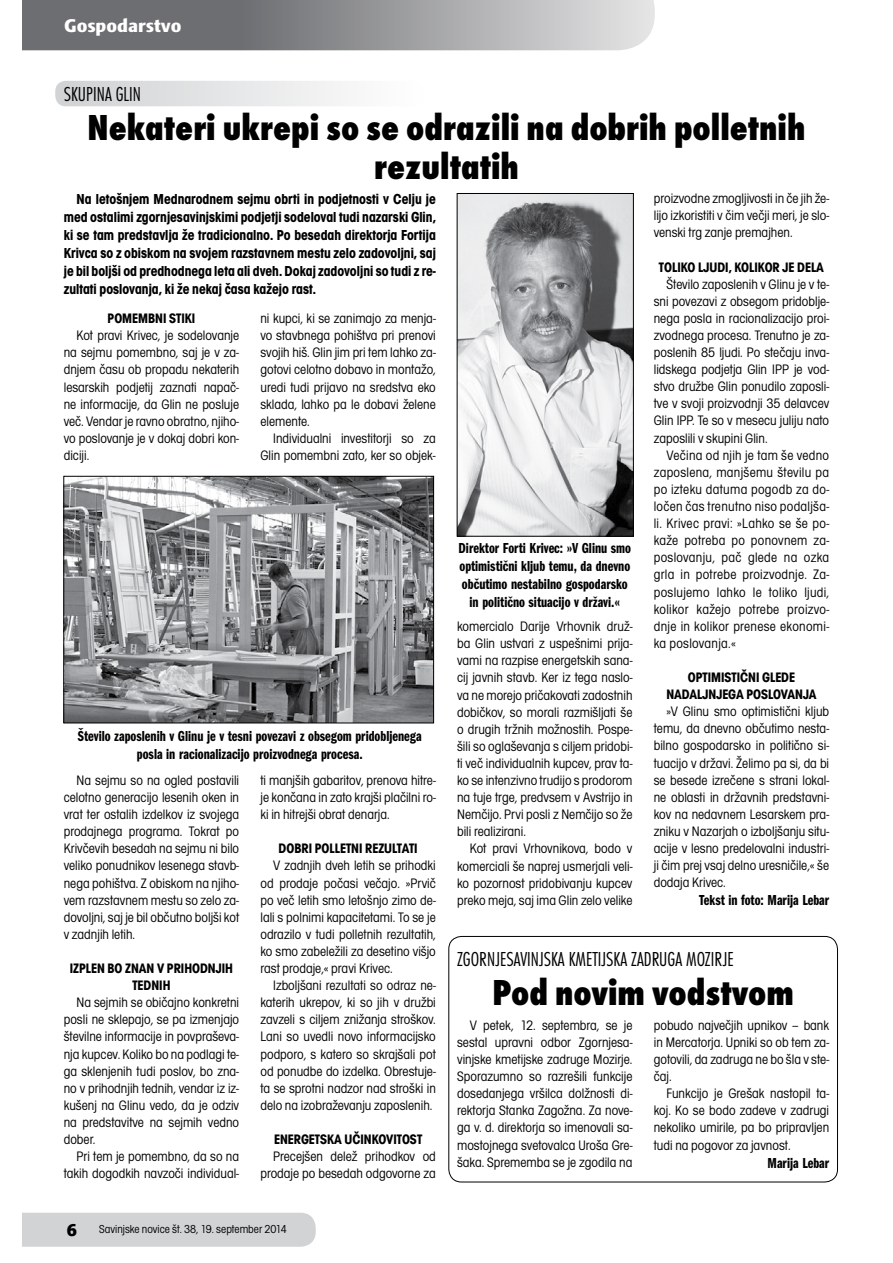
<style>
.page{position:relative;width:893px;height:1263px;background:#fff}
.page>*{position:absolute;margin:0;border:0;box-sizing:border-box;transform-origin:0 0}
.t1{font:37.5px/39px "Futura TEE Extr Bold Cond";color:#000;text-align:center}
.t2{font:21px "Futura TEE Ligh Cond";color:#000}
.t3{font:18px "Skoda Sans Black CE";color:#fff}
.t4{font:700 condensed 15px/18px "Avant Gar Got Itc TEE";color:#000;text-align:justify}
.t5{font:15px/18px "Franklin Got Itc TEE Demi Comp";color:#000;text-align:center}
.t6{font:condensed 14.25px/17.1px "Avant Gar Got Itc TEE";color:#000;text-align:justify}
.t7{font:700 condensed 14.25px/17.1px "Avant Gar Got Itc TEE";color:#000;text-align:center}
.t8{font:condensed 12px "Avant Gar Got Itc TEE";color:#000}
.s1{font-family:"Skoda Sans";font-weight:900;font-stretch:normal;font-size:18px}
</style>
<div class="page">
<svg style="left:22px;top:0;width:633px;height:50px"></svg>
<div style="left:22px;top:1213px;width:294px;height:34px;background:#d1d3d4"></div>
<div style="left:55px;top:81px;width:370px;height:25px;background:linear-gradient(to right,#cfd1d2,#fff);border-radius:10px"></div>
<div style="left:449px;top:936px;width:389px;height:246px;border:1px solid #000;border-radius:13px"></div>
<img style="left:459px;top:195px;width:173px;height:339px">
<div style="left:457px;top:193px;width:177px;height:343px;border:1px solid #000"></div>
<img style="left:66px;top:478px;width:366px;height:243px">
<div style="left:64px;top:476px;width:370px;height:247px;border:1px solid #000"></div>
<p class="t3" style="left:64px;top:15px;width:119px">Gospodarstvo</p>
<h2 class="t2" style="left:64px;top:82px;width:79px">SKUPINA GLIN</h2>
<h1 class="t1" style="left:87px;top:108px;width:720px">Nekateri ukrepi so se odrazili na dobrih polletnih rezultatih</h1>
<p class="t4" style="left:64px;top:190px;width:374px;text-indent:13px">Na letošnjem Mednarodnem sejmu obrti in podjetnosti v Celju je med ostalimi zgornjesavinjskimi podjetji sodeloval tudi nazarski Glin, ki se tam predstavlja že tradicionalno. Po besedah direktorja Fortija Krivca so z obiskom na svojem razstavnem mestu zelo zadovoljni, saj je bil boljši od predhodnega leta ali dveh. Dokaj zadovoljni so tudi z re&shy;zultati poslovanja, ki že nekaj časa kažejo rast.</p>
<p class="t6" style="left:260px;top:310px;width:177px">ni kupci, ki se zanimajo za menja&shy;vo stavbnega pohištva pri prenovi svojih hiš. Glin jim pri tem lahko za&shy;gotovi celotno dobavo in montažo, uredi tudi prijavo na sredstva eko sklada, lahko pa le dobavi želene elemente.</p>
<p class="t6" style="left:260px;top:430px;width:177px;text-align:right">Individualni investitorji so za<br>Glin pomembni zato, ker so objek-</p>
<p class="t7" style="left:108px;top:310px;width:89px">POMEMBNI STIKI</p>
<p class="t6" style="left:64px;top:327px;width:177px;text-indent:13px">Kot pravi Krivec, je sodelovanje na sejmu pomembno, saj je v za&shy;dnjem času ob propadu nekaterih lesarskih podjetij zaznati napač&shy;ne informacije, da Glin ne posluje več. Vendar je ravno obratno, njiho&shy;vo poslovanje je v dokaj dobri kon&shy;diciji.</p>
<p class="t5" style="left:78px;top:727px;width:345px">Število zaposlenih v Glinu je v tesni povezavi z obsegom pridobljenega posla in racionalizacijo proizvodnega procesa.</p>
<p class="t6" style="left:64px;top:772px;width:177px;text-indent:13px">Na sejmu so na ogled postavili celotno generacijo lesenih oken in vrat ter ostalih izdelkov iz svojega prodajnega programa. Tokrat po Krivčevih besedah na sejmu ni bilo veliko ponudnikov lesenega stavb&shy;nega pohištva. Z obiskom na njiho&shy;vem razstavnem mestu so zelo za&shy;dovoljni, saj je bil občutno boljši kot v zadnjih letih.</p>
<p class="t7" style="left:70px;top:960px;width:165px">IZPLEN BO ZNAN V PRIHODNJIH<br>TEDNIH</p>
<p class="t6" style="left:64px;top:994px;width:177px;text-indent:13px">Na sejmih se običajno konkretni posli ne sklepajo, se pa izmenjajo številne informacije in povpraševa&shy;nja kupcev. Koliko bo na podlagi te&shy;ga sklenjenih tudi poslov, bo zna&shy;no v prihodnjih tednih, vendar iz iz&shy;kušenj na Glinu vedo, da je odziv na predstavitve na sejmih vedno dober.</p>
<p class="t6" style="left:64px;top:1148px;width:177px;text-align:right">Pri tem je pomembno, da so na takih dogodkih navzoči individual-</p>
<p class="t6" style="left:260px;top:772px;width:177px">ti manjših gabaritov, prenova hitre&shy;je končana in zato krajši plačilni ro&shy;ki in hitrejši obrat denarja.</p>
<p class="t7" style="left:279px;top:840px;width:141px">DOBRI POLLETNI REZULTATI</p>
<p class="t6" style="left:260px;top:857px;width:177px;text-indent:13px">V zadnjih dveh letih se prihodki od prodaje počasi večajo. »Prvič po več letih smo letošnjo zimo de&shy;lali s polnimi kapacitetami. To se je odrazilo v tudi polletnih rezultatih, ko smo zabeležili za desetino višjo rast prodaje,« pravi Krivec.</p>
<p class="t6" style="left:260px;top:977px;width:177px;text-indent:13px">Izboljšani rezultati so odraz ne&shy;katerih ukrepov, ki so jih v družbi zavzeli s ciljem znižanja stroškov.<br>Lani so uvedli novo informacijsko podporo, s katero so skrajšali pot od ponudbe do izdelka. Obrestuje&shy;ta se sprotni nadzor nad stroški in delo na izobraževanju zaposlenih.</p>
<p class="t7" style="left:274px;top:1131px;width:150px">ENERGETSKA UČINKOVITOST</p>
<p class="t6" style="left:260px;top:1148px;width:177px;text-align:right">Precejšen delež prihodkov od prodaje po besedah odgovorne za</p>
<p class="t8" style="left:67px;top:1222px;width:221px"><span class="s1">6</span> Savinjske novice št. 38, 19. september 2014</p>
<p class="t5" style="left:458px;top:540px;width:174px">Direktor Forti Krivec: »V Glinu smo optimistični kljub temu, da dnevno občutimo nestabilno gospodarsko in politično situacijo v državi.«</p>
<p class="t6" style="left:457px;top:618px;width:177px">komercialo Darije Vrhovnik druž&shy;ba Glin ustvari z uspešnimi prija&shy;vami na razpise energetskih sana&shy;cij javnih stavb. Ker iz tega naslo&shy;va ne morejo pričakovati zadostnih dobičkov, so morali razmišljati še o drugih tržnih možnostih. Pospe&shy;šili so oglaševanja s ciljem pridobi&shy;ti več individualnih kupcev, prav ta&shy;ko se intenzivno trudijo s prodorom na tuje trge, predvsem v Avstrijo in Nemčijo. Prvi posli z Nemčijo so že bili realizirani.</p>
<p class="t6" style="left:457px;top:840px;width:177px;text-indent:13px">Kot pravi Vrhovnikova, bodo v komerciali še naprej usmerjali veli&shy;ko pozornost pridobivanju kupcev preko meja, saj ima Glin zelo velike</p>
<p class="t6" style="left:654px;top:190px;width:177px">proizvodne zmogljivosti in če jih že&shy;lijo izkoristiti v čim večji meri, je slo&shy;venski trg zanje premajhen.</p>
<p class="t7" style="left:659px;top:258px;width:167px">TOLIKO LJUDI, KOLIKOR JE DELA</p>
<p class="t6" style="left:654px;top:276px;width:177px;text-indent:13px">Število zaposlenih v Glinu je v te&shy;sni povezavi z obsegom pridoblje&shy;nega posla in racionalizacijo proi&shy;zvodnega procesa. Trenutno je za&shy;poslenih 85 ljudi. Po stečaju inva&shy;lidskega podjetja Glin IPP je vod&shy;stvo družbe Glin ponudilo zaposli&shy;tve v svoji proizvodnji 35 delavcev Glin IPP. Te so v mesecu juliju nato zaposlili v skupini Glin.</p>
<p class="t6" style="left:654px;top:447px;width:177px;text-indent:13px">Večina od njih je tam še vedno zaposlena, manjšemu številu pa po izteku datuma pogodb za do&shy;ločen čas trenutno niso podaljša&shy;li. Krivec pravi: »Lahko se še po&shy;kaže potreba po ponovnem za&shy;poslovanju, pač glede na ozka grla in potrebe proizvodnje. Za&shy;poslujemo lahko le toliko ljudi, kolikor kažejo potrebe proizvo&shy;dnje in kolikor prenese ekonomi&shy;ka poslovanja.«</p>
<p class="t7" style="left:666px;top:669px;width:152px">OPTIMISTIČNI GLEDE<br>NADALJNJEGA POSLOVANJA</p>
<p class="t6" style="left:654px;top:703px;width:177px;text-indent:13px">»V Glinu smo optimistični kljub temu, da dnevno občutimo nesta&shy;bilno gospodarsko in politično si&shy;tuacijo v državi. Želimo pa si, da bi se besede izrečene s strani lokal&shy;ne oblasti in državnih predstavni&shy;kov na nedavnem Lesarskem pra&shy;zniku v Nazarjah o izboljšanju situ&shy;acije v lesno predelovalni industri&shy;ji čim prej vsaj delno uresničile,« še dodaja Krivec.</p>
<p class="t5" style="left:699px;top:891px;width:132px">Tekst in foto: Marija Lebar</p>
<h2 class="t2" style="left:457px;top:947px;width:278px">ZGORNJESAVINJSKA KMETIJSKA ZADRUGA MOZIRJE</h2>
<h1 class="t1" style="left:492px;top:973px;width:303px">Pod novim vodstvom</h1>
<p class="t6" style="left:457px;top:1017px;width:177px;text-indent:13px">V petek, 12. septembra, se je sestal upravni odbor Zgornjesa&shy;vinjske kmetijske zadruge Mozirje.<br>Sporazumno so razrešili funkcije dosedanjega vršilca dolžnosti di&shy;rektorja Stanka Zagožna. Za nove&shy;ga v. d. direktorja so imenovali sa&shy;mostojnega svetovalca Uroša Gre&shy;šaka. Sprememba se je zgodila na</p>
<p class="t6" style="left:654px;top:1017px;width:177px">pobudo največjih upnikov – bank in Mercatorja. Upniki so ob tem za&shy;gotovili, da zadruga ne bo šla v ste&shy;čaj.</p>
<p class="t6" style="left:654px;top:1085px;width:177px;text-indent:13px">Funkcijo je Grešak nastopil ta&shy;koj. Ko se bodo zadeve v zadrugi nekoliko umirile, pa bo pripravljen tudi na pogovor za javnost.</p>
<p class="t5" style="left:767px;top:1154px;width:63px">Marija Lebar</p>
</div>
